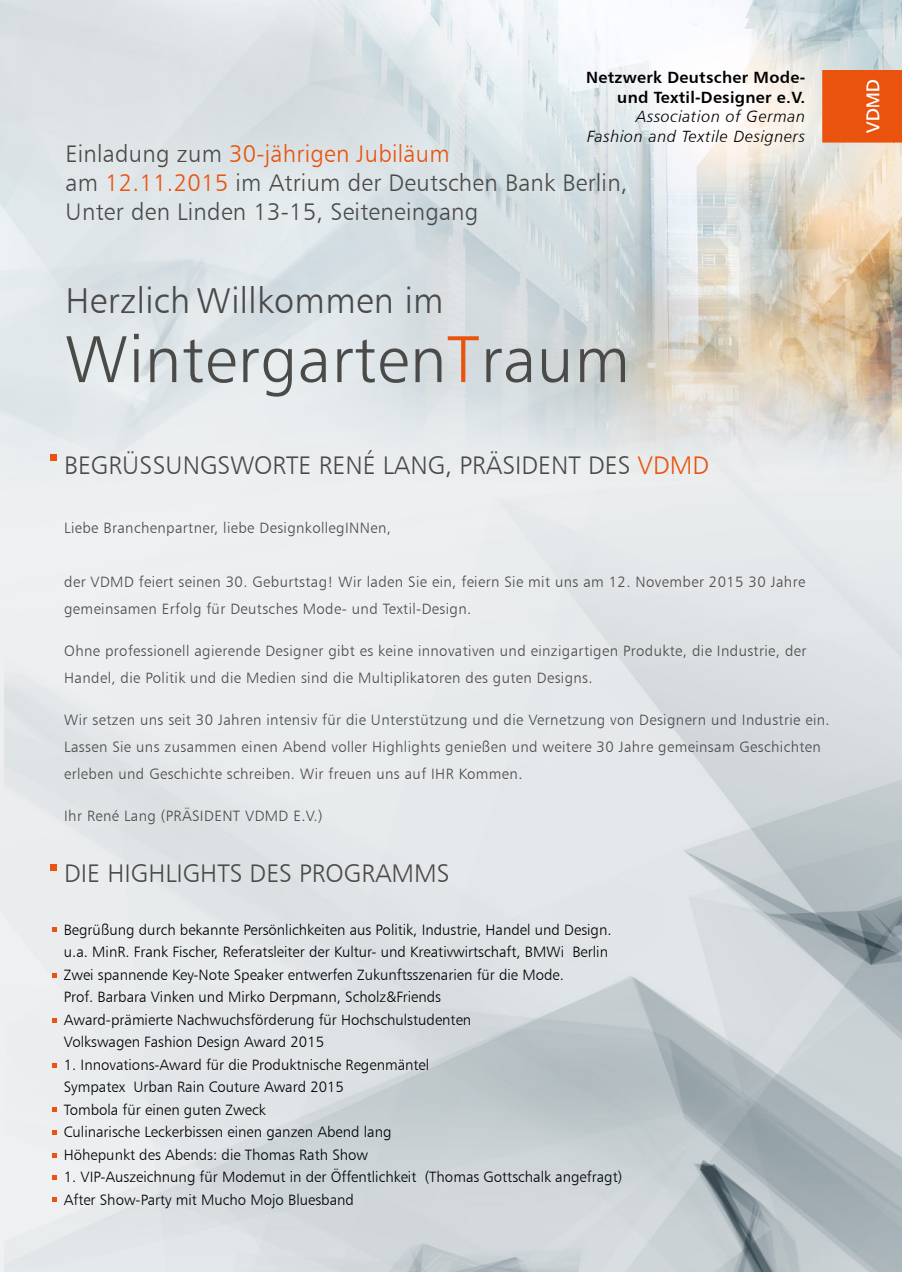
<style>
.page{position:relative;width:902px;height:1272px;background:#fff}
.page>*{position:absolute;margin:0;border:0;box-sizing:border-box;transform-origin:0 0}
.t1{font:66px "Humanist 777 BT Light B";letter-spacing:.01em;color:#4a4a49}
.t2{font:36px "Humanist 777 BT Light B";letter-spacing:.01em;color:#4a4a49}
.t3{font:25.5px "Humanist 777 BT Light B";color:#4a4a49}
.t4{font:24px/28.8px "Humanist 777 BT Light B";letter-spacing:.01em;color:#4a4a49}
.t5{font:16.35px/19.5px "Humanist 777 BT Light Italic B";letter-spacing:.035em;color:#000;text-align:right}
.t6{font:16.35px/19.5px "Humanist 777 BT Bold B";letter-spacing:.02em;color:#000;text-align:right}
.t7{font:15px/22.5px "Humanist 777 BT Light B";color:#000}
.t8{font:15px/27px "Humanist 777 BT Light B";letter-spacing:.025em;color:#4a4a49}
.s1{color:#e9530e}
</style>
<div class="page">
<img style="left:0;top:0;width:901px;height:1271px">
<svg style="left:50px;top:454px;width:6px;height:6px"></svg>
<svg style="left:50px;top:864px;width:6px;height:6px"></svg>
<svg style="left:52px;top:927px;width:4px;height:4px"></svg>
<svg style="left:52px;top:1130px;width:4px;height:4px"></svg>
<svg style="left:52px;top:1107px;width:4px;height:4px"></svg>
<svg style="left:52px;top:1197px;width:4px;height:4px"></svg>
<svg style="left:52px;top:1175px;width:4px;height:4px"></svg>
<svg style="left:52px;top:1153px;width:4px;height:4px"></svg>
<svg style="left:52px;top:1062px;width:4px;height:5px"></svg>
<svg style="left:52px;top:1018px;width:4px;height:4px"></svg>
<svg style="left:52px;top:972px;width:4px;height:5px"></svg>
<div style="left:822px;top:70px;width:72px;height:72px;background:#e9530e"></div>
<div style="left:822px;top:70px;width:72px;height:72px;border:1px solid #e9530e"></div>
<svg style="left:866px;top:80px;width:13px;height:53px"></svg>
<svg style="left:893px;top:70px;width:8px;height:72px"></svg>
<p class="t6" style="left:595px;top:67px;width:220px">Netzwerk Deutscher Mode&shy;und Textil-Designer e.V.</p>
<p class="t5" style="left:596px;top:106px;width:219px">Association of German<br>Fashion and Textile Designers</p>
<h3 class="t4" style="left:65px;top:139px;width:563px">Einladung zum <span class="s1">30-jährigen Jubiläum<br></span>am <span class="s1">12.11.2015</span> im Atrium der Deutschen Bank Berlin,<br>Unter den Linden 13-15, Seiteneingang</h3>
<p class="t6" style="left:586px;top:67px;width:220px">Netzwerk Deutscher Mode&shy;und Textil-Designer e.V.</p>
<p class="t5" style="left:587px;top:106px;width:219px">Association of German<br>Fashion and Textile Designers</p>
<h2 class="t2" style="left:65px;top:279px;width:379px">Herzlich Willkommen im</h2>
<h1 class="t1" style="left:65px;top:318px;width:566px">Wintergarten<span class="s1">T</span> raum</h1>
<h3 class="t3" style="left:64px;top:449px;width:646px">BEGRÜSSUNGSWORTE RENÉ LANG, PRÄSIDENT DES <span class="s1">VDMD</span></h3>
<p class="t8" style="left:64px;top:514px;width:328px">Liebe Branchenpartner, liebe DesignkollegINNen,</p>
<p class="t8" style="left:64px;top:568px;width:742px">der VDMD feiert seinen 30. Geburtstag! Wir laden Sie ein, feiern Sie mit uns am 12. November 2015 30 Jahre gemeinsamen Erfolg für Deutsches Mode- und Textil-Design.</p>
<p class="t8" style="left:64px;top:637px;width:743px">Ohne professionell agierende Designer gibt es keine innovativen und einzigartigen Produkte, die Industrie, der<br>Handel, die Politik und die Medien sind die Multiplikatoren des guten Designs.</p>
<p class="t8" style="left:64px;top:706px;width:767px">Wir setzen uns seit 30 Jahren intensiv für die Unterstützung und die Vernetzung von Designern und Industrie ein.<br>Lassen Sie uns zusammen einen Abend voller Highlights genießen und weitere 30 Jahre gemeinsam Geschichten erleben und Geschichte schreiben. Wir freuen uns auf IHR Kommen.</p>
<p class="t8" style="left:64px;top:802px;width:260px">Ihr René Lang (PRÄSIDENT VDMD E.V.)</p>
<h3 class="t3" style="left:64px;top:857px;width:387px">DIE HIGHLIGHTS DES PROGRAMMS</h3>
<p class="t7" style="left:64px;top:918px;width:549px">Begrüßung durch bekannte Persönlichkeiten aus Politik, Industrie, Handel und Design. u.a. MinR. Frank Fischer, Referatsleiter der Kultur- und Kreativwirtschaft, BMWi Berlin Zwei spannende Key-Note Speaker entwerfen Zukunftsszenarien für die Mode.<br>Prof. Barbara Vinken und Mirko Derpmann, Scholz&amp;Friends<br>Award-prämierte Nachwuchsförderung für Hochschulstudenten<br>Volkswagen Fashion Design Award 2015</p>
<p class="t7" style="left:64px;top:1053px;width:367px">1. Innovations-Award für die Produktnische Regenmäntel Sympatex Urban Rain Couture Award 2015<br>Tombola für einen guten Zweck<br>Culinarische Leckerbissen einen ganzen Abend lang Höhepunkt des Abends: die Thomas Rath Show</p>
<p class="t7" style="left:64px;top:1165px;width:560px">1. VIP-Auszeichnung für Modemut in der Öffentlichkeit (Thomas Gottschalk angefragt)<br>After Show-Party mit Mucho Mojo Bluesband</p>
</div>
